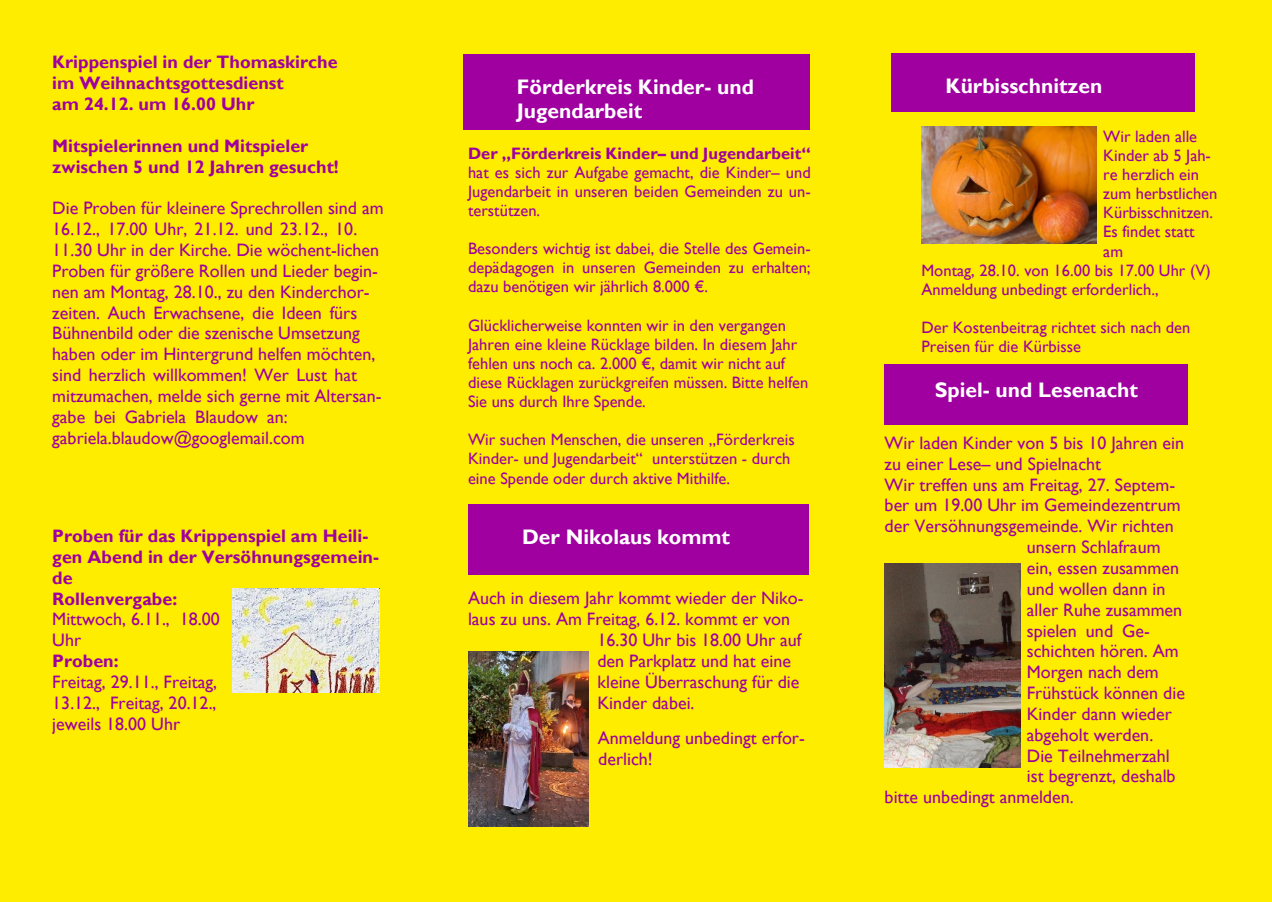
<style>
.page{position:relative;width:1272px;height:902px;background:#fff}
.page>*{position:absolute;margin:0;border:0;box-sizing:border-box;transform-origin:0 0}
.t1{font:700 21px "Gill Sans";color:#fff}
.t2{font:18px/20.9px "Gill Sans";color:#9f009f}
.t3{font:700 18px/20.9px "Gill Sans";color:#9f009f}
.t4{font:16.5px/19px "Gill Sans";color:#9f009f}
.t5{font:700 16.5px "Gill Sans";color:#9f009f}
</style>
<div class="page">
<div style="left:0;top:0;width:1271px;height:901px;background:#ffed00"></div>
<div style="left:891px;top:53px;width:303px;height:59px;background:#9f009f"></div>
<div style="left:463px;top:54px;width:346px;height:75px;background:#9f009f"></div>
<img style="left:468px;top:651px;width:120px;height:175px">
<div style="left:468px;top:504px;width:340px;height:71px;background:#9f009f"></div>
<img style="left:232px;top:588px;width:147px;height:104px">
<div style="left:884px;top:365px;width:303px;height:60px;background:#9f009f"></div>
<img style="left:884px;top:563px;width:136px;height:204px">
<img style="left:921px;top:126px;width:175px;height:117px">
<p class="t3" style="left:52px;top:54px;width:287px">Krippenspiel in der Thomaskirche im Weihnachtsgottesdienst<br>am 24.12. um 16.00 Uhr</p>
<p class="t3" style="left:52px;top:137px;width:288px">Mitspielerinnen und Mitspieler zwischen 5 und 12 Jahren gesucht!</p>
<p class="t2" style="left:52px;top:200px;width:333px">Die Proben für kleinere Sprechrollen sind am 16.12., 17.00 Uhr, 21.12. und 23.12., 10.<br>11.30 Uhr in der Kirche. Die wöchent-lichen Proben für größere Rollen und Lieder begin&shy;nen am Montag, 28.10., zu den Kinderchor&shy;zeiten. Auch Erwachsene, die Ideen fürs Bühnenbild oder die szenische Umsetzung haben oder im Hintergrund helfen möchten, sind herzlich willkommen! Wer Lust hat mitzumachen, melde sich gerne mit Altersan&shy;gabe bei Gabriela Blaudow an: gabriela.blaudow@googlemail.com</p>
<p class="t3" style="left:52px;top:527px;width:328px">Proben für das Krippenspiel am Heili&shy;gen Abend in der Versöhnungsgemein&shy;de<br>Rollenvergabe:</p>
<p class="t2" style="left:52px;top:611px;width:169px">Mittwoch, 6.11., 18.00<br>Uhr</p>
<p class="t3" style="left:52px;top:652px;width:68px">Proben:</p>
<p class="t2" style="left:52px;top:673px;width:166px;text-align:justify">Freitag, 29.11., Freitag, 13.12., Freitag, 20.12., jeweils 18.00 Uhr</p>
<p class="t1" style="left:517px;top:79px;width:238px">Förderkreis Kinder- und</p>
<p class="t1" style="left:945px;top:79px;width:158px">Kürbisschnitzen</p>
<p class="t1" style="left:517px;top:104px;width:127px">Jugendarbeit</p>
<p class="t5" style="left:468px;top:147px;width:344px">Der „Förderkreis Kinder– und Jugendarbeit“</p>
<p class="t4" style="left:468px;top:164px;width:344px;text-align:justify">hat es sich zur Aufgabe gemacht, die Kinder– und Jugendarbeit in unseren beiden Gemeinden zu un&shy;terstützen.</p>
<p class="t4" style="left:468px;top:241px;width:344px;text-align:justify">Besonders wichtig ist dabei, die Stelle des Gemein&shy;depädagogen in unseren Gemeinden zu erhalten; dazu benötigen wir jährlich 8.000 €.</p>
<p class="t4" style="left:468px;top:317px;width:342px">Glücklicherweise konnten wir in den vergangen Jahren eine kleine Rücklage bilden. In diesem Jahr fehlen uns noch ca. 2.000 €, damit wir nicht auf diese Rücklagen zurückgreifen müssen. Bitte helfen Sie uns durch Ihre Spende.</p>
<p class="t4" style="left:468px;top:432px;width:328px">Wir suchen Menschen, die unseren „Förderkreis<br>Kinder- und Jugendarbeit“ unterstützen - durch eine Spende oder durch aktive Mithilfe.</p>
<p class="t4" style="left:1103px;top:128px;width:95px">Wir laden alle</p>
<p class="t4" style="left:1103px;top:148px;width:109px">Kinder ab 5 Jah-</p>
<p class="t4" style="left:1103px;top:167px;width:97px">re herzlich ein</p>
<p class="t4" style="left:1103px;top:186px;width:116px">zum herbstlichen</p>
<p class="t4" style="left:1103px;top:205px;width:111px">Kürbisschnitzen.</p>
<p class="t4" style="left:1103px;top:224px;width:93px">Es findet statt</p>
<p class="t4" style="left:1103px;top:243px;width:21px">am</p>
<p class="t4" style="left:921px;top:262px;width:291px">Montag, 28.10. von 16.00 bis 17.00 Uhr (V)</p>
<p class="t4" style="left:921px;top:281px;width:239px">Anmeldung unbedingt erforderlich.,</p>
<p class="t4" style="left:921px;top:319px;width:270px">Der Kostenbeitrag richtet sich nach den<br>Preisen für die Kürbisse</p>
<p class="t1" style="left:934px;top:383px;width:205px">Spiel- und Lesenacht</p>
<p class="t2" style="left:884px;top:434px;width:301px">Wir laden Kinder von 5 bis 10 Jahren ein</p>
<p class="t2" style="left:884px;top:455px;width:218px">zu einer Lese– und Spielnacht</p>
<p class="t2" style="left:884px;top:476px;width:292px">Wir treffen uns am Freitag, 27. Septem-</p>
<p class="t2" style="left:884px;top:497px;width:297px">ber um 19.00 Uhr im Gemeindezentrum</p>
<p class="t2" style="left:884px;top:517px;width:290px">der Versöhnungsgemeinde. Wir richten</p>
<p class="t2" style="left:1026px;top:538px;width:135px">unsern Schlafraum</p>
<p class="t2" style="left:1026px;top:559px;width:154px">ein, essen zusammen</p>
<p class="t2" style="left:1026px;top:580px;width:140px">und wollen dann in</p>
<p class="t2" style="left:1026px;top:601px;width:157px">aller Ruhe zusammen</p>
<p class="t2" style="left:1026px;top:622px;width:125px">spielen und Ge-</p>
<p class="t2" style="left:1026px;top:642px;width:153px">schichten hören. Am</p>
<p class="t2" style="left:1026px;top:663px;width:133px">Morgen nach dem</p>
<p class="t2" style="left:1026px;top:684px;width:160px">Frühstück können die</p>
<p class="t2" style="left:1026px;top:705px;width:147px">Kinder dann wieder</p>
<p class="t2" style="left:1026px;top:726px;width:128px">abgeholt werden.</p>
<p class="t2" style="left:1026px;top:747px;width:144px">Die Teilnehmerzahl</p>
<p class="t2" style="left:1026px;top:767px;width:150px">ist begrenzt, deshalb</p>
<p class="t2" style="left:884px;top:788px;width:191px">bitte unbedingt anmelden.</p>
<p class="t1" style="left:522px;top:529px;width:209px">Der Nikolaus kommt</p>
<p class="t2" style="left:468px;top:589px;width:337px">Auch in diesem Jahr kommt wieder der Niko-</p>
<p class="t2" style="left:468px;top:610px;width:324px">laus zu uns. Am Freitag, 6.12. kommt er von</p>
<p class="t2" style="left:597px;top:631px;width:205px">16.30 Uhr bis 18.00 Uhr auf</p>
<p class="t2" style="left:597px;top:652px;width:195px">den Parkplatz und hat eine</p>
<p class="t2" style="left:597px;top:673px;width:204px">kleine Überraschung für die</p>
<p class="t2" style="left:597px;top:694px;width:99px">Kinder dabei.</p>
<p class="t2" style="left:598px;top:729px;width:208px">Anmeldung unbedingt erfor&shy;derlich!</p>
</div>
